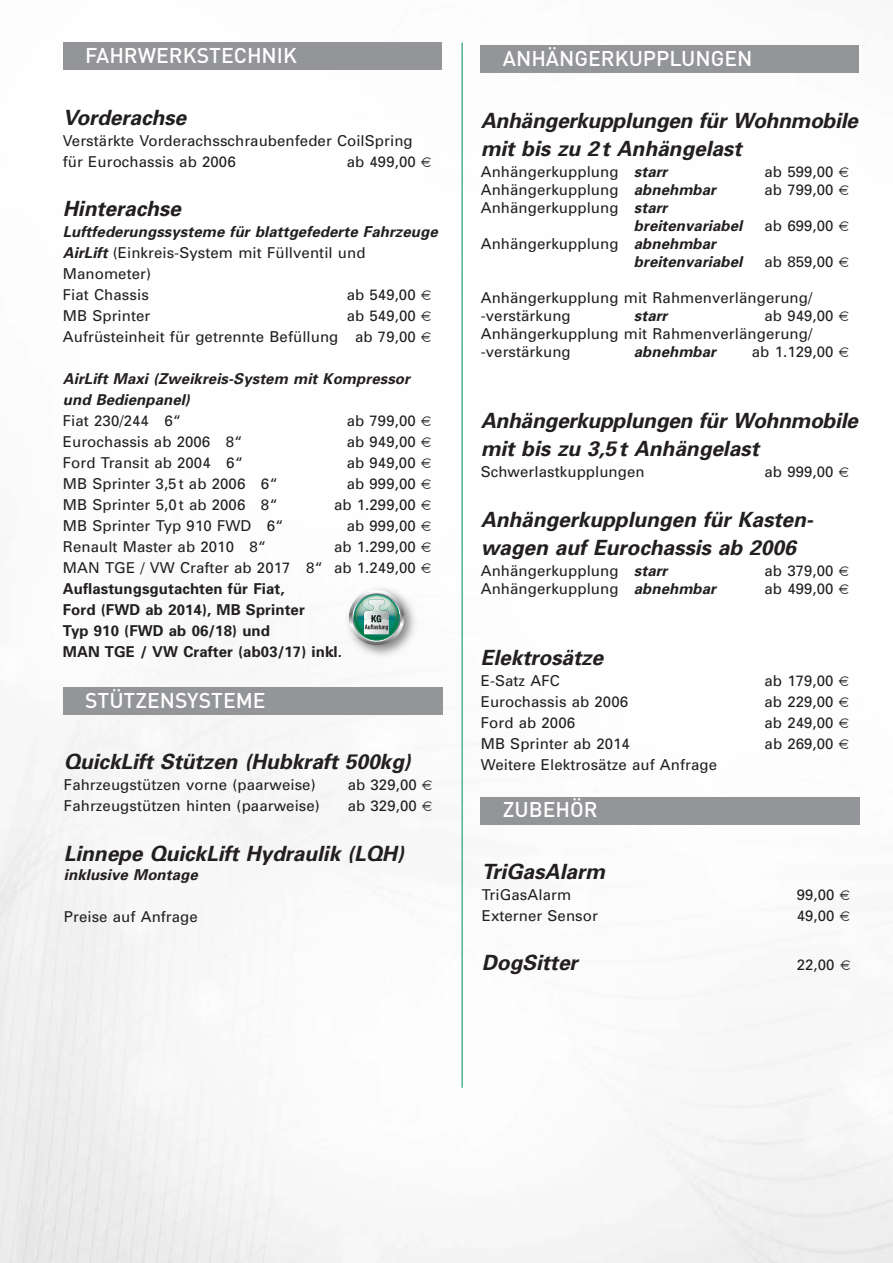
<style>
.page{position:relative;width:893px;height:1263px;background:#fff}
.page>*{position:absolute;margin:0;border:0;box-sizing:border-box;transform-origin:0 0}
.t1{font:500 21.15px "DIN";color:#fff}
.t2{font:italic 700 21px/28.5px "Univers";letter-spacing:-.005em;color:#231f20}
.t3{font:15px "Univers";letter-spacing:.005em;color:#231f20}
.t4{font:italic 700 15px "Univers";letter-spacing:.005em;color:#231f20}
.t5{font:700 15px "Univers";letter-spacing:.005em;color:#231f20}
.s1{font-weight:700;font-style:italic}
</style>
<div class="page">
<div style="left:63px;top:43px;width:378px;height:27px;background:#939598"></div>
<div style="left:63px;top:687px;width:379px;height:27px;background:#939598"></div>
<div style="left:481px;top:46px;width:378px;height:27px;background:#939598"></div>
<div style="left:481px;top:797px;width:379px;height:27px;background:#939598"></div>
<hr style="left:462px;top:43px;width:1px;height:1045px;background:#008c5b">
<img style="left:332px;top:574px;width:94px;height:95px">
<svg style="left:349px;top:590px;width:55px;height:55px"></svg>
<img style="left:363px;top:595px;width:27px;height:1px">
<img style="left:362px;top:596px;width:29px;height:15px">
<img style="left:368px;top:599px;width:17px;height:12px">
<p class="t1" style="left:85px;top:48px;width:213px">FAHRWERKSTECHNIK</p>
<p class="t2" style="left:63px;top:105px;width:129px">Vorderachse</p>
<p class="t3" style="left:63px;top:135px;width:351px">Verstärkte Vorderachsschraubenfeder CoilSpring</p>
<p class="t3" style="left:63px;top:156px;width:174px">für Eurochassis ab 2006</p>
<p class="t3" style="left:347px;top:156px;width:71px">ab 499,00</p>
<p class="t2" style="left:63px;top:196px;width:124px">Hinterachse</p>
<p class="t4" style="left:63px;top:226px;width:379px">Luftfederungssysteme für blattgefederte Fahrzeuge</p>
<p class="t3" style="left:63px;top:247px;width:304px"><span class="s1">AirLift</span> (Einkreis-System mit Füllventil und</p>
<p class="t3" style="left:63px;top:268px;width:90px">Manometer)</p>
<p class="t3" style="left:63px;top:289px;width:87px">Fiat Chassis</p>
<p class="t3" style="left:347px;top:289px;width:71px">ab 549,00</p>
<p class="t3" style="left:63px;top:310px;width:89px">MB Sprinter</p>
<p class="t3" style="left:347px;top:310px;width:71px">ab 549,00</p>
<p class="t3" style="left:63px;top:331px;width:354px">Aufrüsteinheit für getrennte Befüllung ab 79,00</p>
<p class="t4" style="left:63px;top:373px;width:352px">AirLift Maxi (Zweikreis-System mit Kompressor</p>
<p class="t4" style="left:63px;top:394px;width:131px">und Bedienpanel)</p>
<p class="t3" style="left:63px;top:415px;width:120px">Fiat 230/244 6“</p>
<p class="t3" style="left:347px;top:415px;width:71px">ab 799,00</p>
<p class="t3" style="left:63px;top:436px;width:181px">Eurochassis ab 2006 8“</p>
<p class="t3" style="left:347px;top:436px;width:71px">ab 949,00</p>
<p class="t3" style="left:63px;top:457px;width:182px">Ford Transit ab 2004 6“</p>
<p class="t3" style="left:347px;top:457px;width:71px">ab 949,00</p>
<p class="t3" style="left:63px;top:478px;width:216px">MB Sprinter 3,5 t ab 2006 6“</p>
<p class="t3" style="left:347px;top:478px;width:71px">ab 999,00</p>
<p class="t3" style="left:63px;top:499px;width:216px">MB Sprinter 5,0 t ab 2006 8“</p>
<p class="t3" style="left:334px;top:499px;width:83px">ab 1.299,00</p>
<p class="t3" style="left:63px;top:520px;width:222px">MB Sprinter Typ 910 FWD 6“</p>
<p class="t3" style="left:347px;top:520px;width:71px">ab 999,00</p>
<p class="t3" style="left:63px;top:541px;width:205px">Renault Master ab 2010 8“</p>
<p class="t3" style="left:334px;top:541px;width:83px">ab 1.299,00</p>
<p class="t3" style="left:63px;top:562px;width:354px">MAN TGE / VW Crafter ab 2017 8“ ab 1.249,00</p>
<p class="t5" style="left:63px;top:583px;width:223px">Auflastungsgutachten für Fiat,</p>
<p class="t5" style="left:63px;top:604px;width:243px">Ford (FWD ab 2014), MB Sprinter</p>
<p class="t5" style="left:63px;top:625px;width:209px">Typ 910 (FWD ab 06/18) und</p>
<p class="t5" style="left:63px;top:646px;width:281px">MAN TGE / VW Crafter (ab03/17) inkl.</p>
<p class="t1" style="left:85px;top:692px;width:182px">STÜTZENSYSTEME</p>
<p class="t1" style="left:503px;top:51px;width:251px">ANHÄNGERKUPPLUNGEN</p>
<p class="t2" style="left:481px;top:108px;width:383px">Anhängerkupplungen für Wohnmobile mit bis zu 2 t Anhängelast</p>
<p class="t3" style="left:481px;top:166px;width:191px">Anhängerkupplung <span class="s1">starr</span></p>
<p class="t3" style="left:764px;top:166px;width:71px">ab 599,00</p>
<p class="t3" style="left:481px;top:184px;width:240px">Anhängerkupplung <span class="s1">abnehmbar</span></p>
<p class="t3" style="left:764px;top:184px;width:71px">ab 799,00</p>
<p class="t3" style="left:481px;top:202px;width:191px">Anhängerkupplung <span class="s1">starr</span></p>
<p class="t4" style="left:634px;top:220px;width:113px">breitenvariabel</p>
<p class="t3" style="left:764px;top:220px;width:71px">ab 699,00</p>
<p class="t3" style="left:481px;top:238px;width:240px">Anhängerkupplung <span class="s1">abnehmbar</span></p>
<p class="t4" style="left:634px;top:256px;width:113px">breitenvariabel</p>
<p class="t3" style="left:764px;top:256px;width:71px">ab 859,00</p>
<p class="t3" style="left:481px;top:292px;width:333px">Anhängerkupplung mit Rahmenverlängerung/</p>
<p class="t3" style="left:481px;top:310px;width:91px">-verstärkung</p>
<p class="t4" style="left:634px;top:310px;width:38px">starr</p>
<p class="t3" style="left:764px;top:310px;width:71px">ab 949,00</p>
<p class="t3" style="left:481px;top:328px;width:333px">Anhängerkupplung mit Rahmenverlängerung/</p>
<p class="t3" style="left:481px;top:346px;width:91px">-verstärkung</p>
<p class="t4" style="left:634px;top:346px;width:87px">abnehmbar</p>
<p class="t3" style="left:752px;top:346px;width:83px">ab 1.129,00</p>
<p class="t2" style="left:481px;top:408px;width:383px">Anhängerkupplungen für Wohnmobile mit bis zu 3,5 t Anhängelast</p>
<p class="t3" style="left:481px;top:466px;width:165px">Schwerlastkupplungen</p>
<p class="t3" style="left:764px;top:466px;width:71px">ab 999,00</p>
<p class="t2" style="left:481px;top:507px;width:338px">Anhängerkupplungen für Kasten-</p>
<p class="t2" style="left:481px;top:535px;width:320px">wagen auf Eurochassis ab 2006</p>
<p class="t3" style="left:481px;top:565px;width:191px">Anhängerkupplung <span class="s1">starr</span></p>
<p class="t3" style="left:764px;top:565px;width:71px">ab 379,00</p>
<p class="t3" style="left:481px;top:583px;width:240px">Anhängerkupplung <span class="s1">abnehmbar</span></p>
<p class="t3" style="left:764px;top:583px;width:71px">ab 499,00</p>
<p class="t2" style="left:481px;top:645px;width:128px">Elektrosätze</p>
<p class="t3" style="left:481px;top:675px;width:81px">E-Satz AFC</p>
<p class="t3" style="left:764px;top:675px;width:71px">ab 179,00</p>
<p class="t3" style="left:481px;top:696px;width:149px">Eurochassis ab 2006</p>
<p class="t3" style="left:764px;top:696px;width:71px">ab 229,00</p>
<p class="t3" style="left:481px;top:717px;width:96px">Ford ab 2006</p>
<p class="t3" style="left:765px;top:717px;width:71px">ab 249,00</p>
<p class="t3" style="left:481px;top:738px;width:151px">MB Sprinter ab 2014</p>
<p class="t3" style="left:765px;top:738px;width:71px">ab 269,00</p>
<p class="t2" style="left:64px;top:749px;width:353px">QuickLift Stützen (Hubkraft 500kg)</p>
<p class="t3" style="left:481px;top:759px;width:238px">Weitere Elektrosätze auf Anfrage</p>
<p class="t3" style="left:64px;top:779px;width:253px">Fahrzeugstützen vorne (paarweise)</p>
<p class="t3" style="left:348px;top:779px;width:71px">ab 329,00</p>
<p class="t3" style="left:64px;top:800px;width:257px">Fahrzeugstützen hinten (paarweise)</p>
<p class="t3" style="left:348px;top:800px;width:71px">ab 329,00</p>
<p class="t2" style="left:64px;top:841px;width:346px">Linnepe QuickLift Hydraulik (LQH)</p>
<p class="t4" style="left:64px;top:869px;width:138px">inklusive Montage</p>
<p class="t3" style="left:64px;top:911px;width:135px">Preise auf Anfrage</p>
<p class="t1" style="left:503px;top:802px;width:96px">ZUBEHÖR</p>
<p class="t2" style="left:482px;top:859px;width:129px">TriGasAlarm</p>
<p class="t3" style="left:482px;top:889px;width:91px">TriGasAlarm</p>
<p class="t3" style="left:797px;top:889px;width:39px">99,00</p>
<p class="t3" style="left:482px;top:910px;width:118px">Externer Sensor</p>
<p class="t3" style="left:797px;top:910px;width:39px">49,00</p>
<p class="t2" style="left:482px;top:950px;width:102px">DogSitter</p>
<p class="t3" style="left:797px;top:959px;width:39px">22,00</p>
</div>
